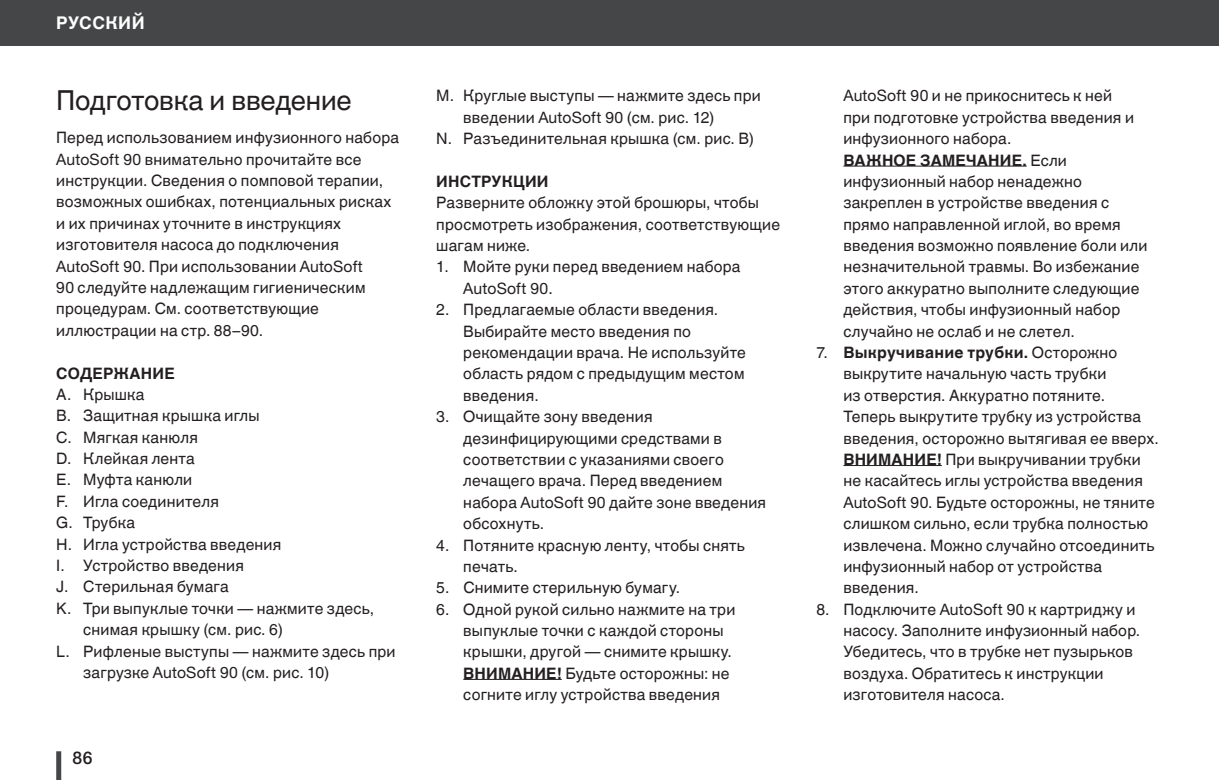
<style>
.page{position:relative;width:1219px;height:780px;background:#fff}
.page>*{position:absolute;margin:0;border:0;box-sizing:border-box;transform-origin:0 0}
.Section_Title__Lrg_IFU{font:27.5px "Helvetica World";letter-spacing:-.01em;color:#231f20}
.Running_Header__Lrg_IFU{font:700 17.5px "Helvetica World";letter-spacing:.025em;color:#fff}
.Page_Numbers__Lrg_IFU{font:500 17.5px "Helvetica Neue";color:#231f20}
.Body__Lrg_IFU{font:15.75px/21.2px "Helvetica World";letter-spacing:.015em;color:#231f20}
.Numbered_List__Lrg_IFU{font:15.75px/21.5px "Helvetica World";letter-spacing:.015em;color:#231f20}
.Body_Indented__Lrg_IFU{font:15.75px/21.2px "Helvetica World";letter-spacing:.015em;color:#231f20}
.Subhead__Lrg_IFU{font:700 15.75px "Helvetica World";letter-spacing:.01em;color:#231f20}
.s1{font-family:"Helvetica Neue LT Pro"}
.s2{font-weight:700}
</style>
<div class="page">
<div style="left:56px;top:751px;width:5px;height:29px;background:#454647"></div>
<div style="left:0;top:0;width:1219px;height:45px;background:#454647"></div>
<hr style="left:463px;top:679px;width:99px;height:1px;background:#231f20">
<hr style="left:843px;top:166px;width:184px;height:1px;background:#231f20">
<hr style="left:843px;top:465px;width:99px;height:1px;background:#231f20">
<p class="Running_Header__Lrg_IFU" style="left:56px;top:12px;width:90px">РУССКИЙ</p>
<p class="Section_Title__Lrg_IFU" style="left:56px;top:84px;width:297px">Подготовка и введение</p>
<p class="Body__Lrg_IFU" style="left:56px;top:127px;width:344px">Перед использованием инфузионного набора <span class="s1">AutoSoft 90</span> внимательно прочитайте все инструкции. Сведения о помповой терапии, возможных ошибках, потенциальных рисках и их причинах уточните в инструкциях изготовителя насоса до подключения <span class="s1">AutoSoft 90</span>. При использовании <span class="s1">AutoSoft<br>90</span> следуйте надлежащим гигиеническим процедурам. См. соответствующие иллюстрации на стр. 88–90.</p>
<p class="Subhead__Lrg_IFU" style="left:56px;top:364px;width:120px">СОДЕРЖАНИЕ</p>
<p class="Body__Lrg_IFU" style="left:56px;top:384px;width:90px">A. Крышка</p>
<p class="Body__Lrg_IFU" style="left:56px;top:405px;width:205px">B. Защитная крышка иглы</p>
<p class="Body__Lrg_IFU" style="left:56px;top:426px;width:143px">C. Мягкая канюля</p>
<p class="Body__Lrg_IFU" style="left:56px;top:448px;width:140px">D. Клейкая лента</p>
<p class="Body__Lrg_IFU" style="left:56px;top:469px;width:137px">E. Муфта канюли</p>
<p class="Body__Lrg_IFU" style="left:56px;top:490px;width:164px">F. Игла соединителя</p>
<p class="Body__Lrg_IFU" style="left:56px;top:512px;width:80px">G. Трубка</p>
<p class="Body__Lrg_IFU" style="left:56px;top:533px;width:227px">H. Игла устройства введения</p>
<p class="Body__Lrg_IFU" style="left:56px;top:555px;width:189px">I. Устройство введения</p>
<p class="Body__Lrg_IFU" style="left:56px;top:576px;width:174px">J. Стерильная бумага</p>
<p class="Body__Lrg_IFU" style="left:83px;top:597px;width:293px;text-indent:-27px">K. Три выпуклые точки — нажмите здесь, снимая крышку (см. рис. 6)</p>
<p class="Body__Lrg_IFU" style="left:83px;top:640px;width:314px;text-indent:-27px">L. Рифленые выступы — нажмите здесь при загрузке <span class="s1">AutoSoft 90</span> (см. рис. 10)</p>
<p class="Page_Numbers__Lrg_IFU" style="left:72px;top:747px;width:22px">86</p>
<p class="Body__Lrg_IFU" style="left:463px;top:85px;width:299px;text-indent:-27px">M. Круглые выступы — нажмите здесь при введении <span class="s1">AutoSoft 90</span> (см. рис. 12)</p>
<p class="Body__Lrg_IFU" style="left:436px;top:128px;width:319px">N. Разъединительная крышка (см. рис. B)</p>
<p class="Subhead__Lrg_IFU" style="left:436px;top:172px;width:114px">ИНСТРУКЦИИ</p>
<p class="Body__Lrg_IFU" style="left:436px;top:192px;width:345px">Разверните обложку этой брошюры, чтобы просмотреть изображения, соответствующие шагам ниже.</p>
<p class="Numbered_List__Lrg_IFU" style="left:463px;top:256px;width:279px;text-indent:-27px">1. Мойте руки перед введением набора<br><span class="s1">AutoSoft 90.</span></p>
<p class="Numbered_List__Lrg_IFU" style="left:463px;top:299px;width:284px;text-indent:-27px">2. Предлагаемые области введения.<br>Выбирайте место введения по рекомендации врача. Не используйте область рядом с предыдущим местом введения.</p>
<p class="Numbered_List__Lrg_IFU" style="left:463px;top:406px;width:304px;text-indent:-27px">3. Очищайте зону введения дезинфицирующими средствами в соответствии с указаниями своего лечащего врача. Перед введением набора <span class="s1">AutoSoft 90</span> дайте зоне введения обсохнуть.</p>
<p class="Numbered_List__Lrg_IFU" style="left:463px;top:534px;width:283px;text-indent:-27px">4. Потяните красную ленту, чтобы снять печать.</p>
<p class="Numbered_List__Lrg_IFU" style="left:436px;top:577px;width:245px">5. Снимите стерильную бумагу.</p>
<p class="Numbered_List__Lrg_IFU" style="left:463px;top:598px;width:274px;text-indent:-27px">6. Одной рукой сильно нажмите на три выпуклые точки с каждой стороны крышки, другой — снимите крышку.</p>
<p class="Body_Indented__Lrg_IFU" style="left:463px;top:662px;width:268px"><span class="s2">ВНИМАНИЕ!</span> Будьте осторожны: не согните иглу устройства введения</p>
<p class="Body_Indented__Lrg_IFU" style="left:843px;top:85px;width:292px"><span class="s1">AutoSoft 90</span> и не прикоснитесь к ней при подготовке устройства введения и инфузионного набора.</p>
<p class="Body_Indented__Lrg_IFU" style="left:843px;top:149px;width:305px"><span class="s2">ВАЖНОЕ ЗАМЕЧАНИЕ.</span> Если инфузионный набор ненадежно закреплен в устройстве введения с прямо направленной иглой, во время введения возможно появление боли или незначительной травмы. Во избежание этого аккуратно выполните следующие действия, чтобы инфузионный набор случайно не ослаб и не слетел.</p>
<p class="Numbered_List__Lrg_IFU" style="left:843px;top:342px;width:317px;text-indent:-27px">7. <span class="s2">Выкручивание трубки.</span> Осторожно выкрутите начальную часть трубки<br>из отверстия. Аккуратно потяните.<br>Теперь выкрутите трубку из устройства введения, осторожно вытягивая ее вверх.</p>
<p class="Body_Indented__Lrg_IFU" style="left:843px;top:448px;width:313px"><span class="s2">ВНИМАНИЕ!</span> При выкручивании трубки не касайтесь иглы устройства введения <span class="s1">AutoSoft 90</span>. Будьте осторожны, не тяните слишком сильно, если трубка полностью извлечена. Можно случайно отсоединить инфузионный набор от устройства введения.</p>
<p class="Numbered_List__Lrg_IFU" style="left:843px;top:598px;width:298px;text-indent:-27px">8. Подключите <span class="s1">AutoSoft 90</span> к картриджу и насосу. Заполните инфузионный набор.<br>Убедитесь, что в трубке нет пузырьков воздуха. Обратитесь к инструкции изготовителя насоса.</p>
</div>
